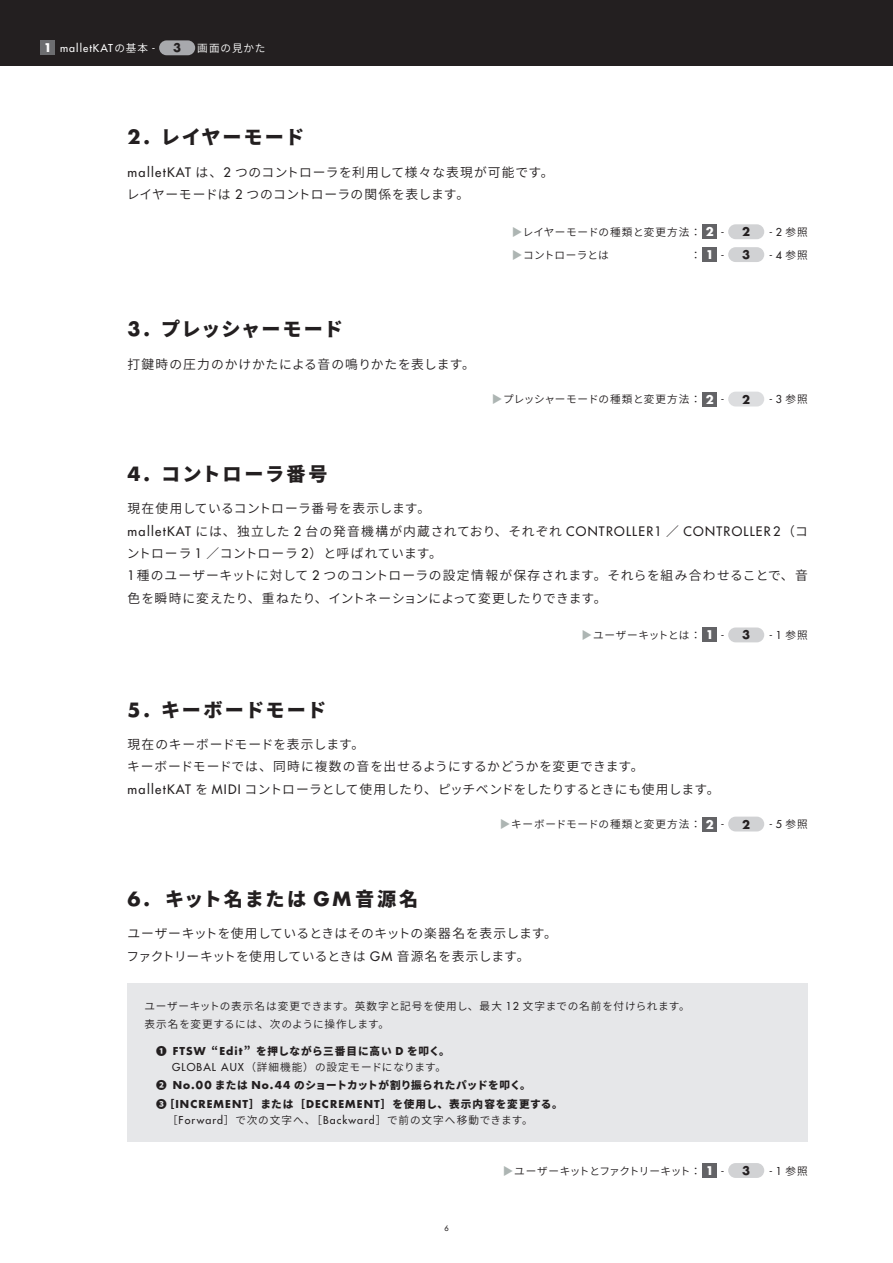
<style>
.page{position:relative;width:893px;height:1263px;background:#fff}
.page>*{position:absolute;margin:0;border:0;box-sizing:border-box;transform-origin:0 0}
.t1{font:800 19.2px "Source Han Sans";letter-spacing:.09em;color:#231f20}
.t2{font:800 19.2px "Source Han Sans";letter-spacing:.06em;color:#231f20}
.t3{font:800 19.2px "Source Han Sans";letter-spacing:.07em;color:#231f20}
.t4{font:800 19.2px "Source Han Sans";letter-spacing:.11em;color:#231f20}
.t5{font:12.75px/22.4px "Source Han Sans";letter-spacing:.035em;color:#231f20}
.t6{font:12.75px "Source Han Sans";letter-spacing:.01em;color:#231f20}
.t7{font:12.75px "Source Han Sans";letter-spacing:.015em;color:#231f20}
.t8{font:12.75px "Source Han Sans";letter-spacing:.065em;color:#231f20}
.t9{font:700 11.7px "Futura Std";color:#231f20}
.t10{font:700 11.7px "Futura Std";color:#fff}
.t11{font:10.65px "Source Han Sans";letter-spacing:.06em;color:#231f20}
.t12{font:800 10.65px "Source Han Sans";letter-spacing:.08em;color:#231f20}
.t13{font:10.65px "Source Han Sans";letter-spacing:.08em;color:#231f20}
.t14{font:800 10.65px "Source Han Sans";letter-spacing:.02em;color:#231f20}
.t15{font:10.65px "Source Han Sans";letter-spacing:.035em;color:#231f20}
.t16{font:500 10.65px "Futura Std";color:#231f20}
.t17{font:800 10.65px "Source Han Sans";letter-spacing:.07em;color:#231f20}
.t18{font:10.65px "Source Han Sans";letter-spacing:.04em;color:#231f20}
.t19{font:10.65px "Source Han Sans";letter-spacing:-.035em;color:#231f20}
.t20{font:10.65px "Source Han Sans";letter-spacing:.01em;color:#231f20}
.t21{font:500 10.65px "Futura Std";letter-spacing:.1em;color:#fff}
.t22{font:10.65px "Source Han Sans";letter-spacing:.085em;color:#fff}
.t23{font:500 7.5px "Futura Std";color:#231f20}
.s1{font-family:"Source Han Sans";font-weight:400}
.s2{font-family:"Futura Std";font-weight:700}
.s3{font-family:"Futura Std";font-weight:500}
.s4{color:#adb5b3}
.s5{font-family:"Futura Std";font-weight:700;font-size:11.7px;color:#fff}
</style>
<div class="page">
<div style="left:0;top:0;width:893px;height:66px;background:#231f20"></div>
<div style="left:40px;top:40px;width:15px;height:15px;background:#6c6d70"></div>
<svg style="left:159px;top:40px;width:36px;height:15px"></svg>
<div style="left:702px;top:817px;width:15px;height:14px;background:#636366"></div>
<svg style="left:728px;top:817px;width:36px;height:14px"></svg>
<div style="left:128px;top:983px;width:680px;height:159px;background:#e6e7e9"></div>
<div style="left:702px;top:1163px;width:15px;height:15px;background:#636366"></div>
<svg style="left:728px;top:1163px;width:36px;height:15px"></svg>
<div style="left:702px;top:627px;width:15px;height:15px;background:#636366"></div>
<svg style="left:728px;top:627px;width:36px;height:15px"></svg>
<div style="left:702px;top:224px;width:15px;height:15px;background:#636366"></div>
<svg style="left:728px;top:224px;width:36px;height:15px"></svg>
<div style="left:702px;top:247px;width:15px;height:15px;background:#636366"></div>
<svg style="left:728px;top:247px;width:36px;height:15px"></svg>
<div style="left:702px;top:392px;width:15px;height:14px;background:#636366"></div>
<svg style="left:728px;top:392px;width:36px;height:14px"></svg>
<p class="t10" style="left:44px;top:40px;width:10px">1</p>
<p class="t21" style="left:60px;top:41px;width:97px">malletKAT<span class="s1">の基本</span> -</p>
<p class="t9" style="left:173px;top:40px;width:10px">3</p>
<p class="t22" style="left:197px;top:42px;width:70px">画面の見かた</p>
<p class="t1" style="left:128px;top:127px;width:178px"><span class="s2">2.</span> レイヤーモード</p>
<p class="t5" style="left:128px;top:161px;width:427px"><span class="s3">malletKAT</span> は、<span class="s3">2</span> つのコントローラを利用して様々な表現が可能です。</p>
<p class="t5" style="left:127px;top:184px;width:344px">レイヤーモードは <span class="s3">2</span> つのコントローラの関係を表します。</p>
<p class="t11" style="left:512px;top:226px;width:204px"><span class="s4">▶</span>レイヤーモードの種類と変更方法： <span class="s5">2</span></p>
<p class="t16" style="left:721px;top:225px;width:5px">-</p>
<p class="t9" style="left:742px;top:224px;width:10px">2</p>
<p class="t16" style="left:769px;top:225px;width:40px">-2<span class="s1">参照</span></p>
<p class="t20" style="left:512px;top:249px;width:203px"><span class="s4">▶</span>コントローラとは　　　　　　　： <span class="s5">1</span></p>
<p class="t16" style="left:721px;top:248px;width:5px">-</p>
<p class="t9" style="left:742px;top:247px;width:10px">3</p>
<p class="t16" style="left:769px;top:248px;width:40px">-4<span class="s1">参照</span></p>
<p class="t2" style="left:128px;top:318px;width:217px"><span class="s2">3.</span> プレッシャーモード</p>
<p class="t8" style="left:128px;top:357px;width:349px">打鍵時の圧力のかけかたによる音の鳴りかたを表します。</p>
<p class="t15" style="left:492px;top:393px;width:223px"><span class="s4">▶</span>プレッシャーモードの種類と変更方法： <span class="s5">2</span></p>
<p class="t16" style="left:721px;top:392px;width:5px">-</p>
<p class="t9" style="left:742px;top:391px;width:10px">2</p>
<p class="t16" style="left:769px;top:392px;width:40px">-3<span class="s1">参照</span></p>
<p class="t4" style="left:128px;top:463px;width:202px"><span class="s2">4.</span> コントローラ番号</p>
<p class="t5" style="left:128px;top:498px;width:304px">現在使用しているコントローラ番号を表示します。</p>
<p class="t5" style="left:127px;top:520px;width:683px"><span class="s3">malletKAT</span> には、独立した <span class="s3">2</span> 台の発音機構が内蔵されており、それぞれ <span class="s3">CONTROLLER 1</span> ／ <span class="s3">CONTROLLER 2</span>（コントローラ <span class="s3">1</span> ／コントローラ <span class="s3">2</span>）と呼ばれています。</p>
<p class="t5" style="left:128px;top:565px;width:682px"><span class="s3">1</span>種のユーザーキットに対して <span class="s3">2</span> つのコントローラの設定情報が保存されます。それらを組み合わせることで、音色を瞬時に変えたり、重ねたり、イントネーションによって変更したりできます。</p>
<p class="t15" style="left:582px;top:629px;width:134px"><span class="s4">▶</span>ユーザーキットとは： <span class="s5">1</span></p>
<p class="t16" style="left:721px;top:628px;width:5px">-</p>
<p class="t9" style="left:742px;top:627px;width:10px">3</p>
<p class="t16" style="left:769px;top:628px;width:40px">-1<span class="s1">参照</span></p>
<p class="t3" style="left:128px;top:699px;width:200px"><span class="s2">5.</span> キーボードモード</p>
<p class="t5" style="left:128px;top:734px;width:238px">現在のキーボードモードを表示します。</p>
<p class="t5" style="left:127px;top:756px;width:518px">キーボードモードでは、同時に複数の音を出せるようにするかどうかを変更できます。</p>
<p class="t6" style="left:128px;top:782px;width:593px"><span class="s3">malletKAT</span> を <span class="s3">MIDI</span> コントローラとして使用したり、ピッチベンドをしたりするときにも使用します。</p>
<p class="t11" style="left:500px;top:818px;width:215px"><span class="s4">▶</span>キーボードモードの種類と変更方法： <span class="s5">2</span></p>
<p class="t16" style="left:721px;top:817px;width:5px">-</p>
<p class="t9" style="left:742px;top:816px;width:10px">2</p>
<p class="t16" style="left:769px;top:817px;width:40px">-5<span class="s1">参照</span></p>
<p class="t1" style="left:128px;top:888px;width:292px"><span class="s2">6.</span> キット名または <span class="s2">GM</span>音源名</p>
<p class="t5" style="left:127px;top:923px;width:431px">ユーザーキットを使用しているときはそのキットの楽器名を表示します。</p>
<p class="t7" style="left:127px;top:949px;width:404px">ファクトリーキットを使用しているときは <span class="s3">GM</span> 音源名を表示します。</p>
<p class="t11" style="left:144px;top:1000px;width:547px">ユーザーキットの表示名は変更できます。英数字と記号を使用し、最大 <span class="s3">12</span> 文字までの名前を付けられます。</p>
<p class="t18" style="left:145px;top:1018px;width:246px">表示名を変更するには、次のように操作します。</p>
<p class="t17" style="left:145px;top:1045px;width:307px">　❶ <span class="s2">FTSW</span> “<span class="s2">Edit</span>” を押しながら三番目に高い <span class="s2">D</span> を叩く。</p>
<p class="t11" style="left:172px;top:1061px;width:275px"><span class="s3">GLOBAL AUX</span>（詳細機能）の設定モードになります。</p>
<p class="t14" style="left:145px;top:1079px;width:388px">　❷ <span class="s2">No.00</span> または <span class="s2">No.44</span> のショートカットが割り振られたパッドを叩く。</p>
<p class="t12" style="left:145px;top:1098px;width:420px">　❸［<span class="s2">INCREMENT</span>］または［<span class="s2">DECREMENT</span>］を使用し、表示内容を変更する。</p>
<p class="t13" style="left:167px;top:1113px;width:367px">［<span class="s3">Forward</span>］で次の文字へ、［<span class="s3">Backward</span>］で前の文字へ移動できます。</p>
<p class="t23" style="left:444px;top:1224px;width:6px">6</p>
<p class="t19" style="left:503px;top:1164px;width:213px"><span class="s4">▶</span>ユーザーキットとファクトリーキット： <span class="s5">1</span></p>
<p class="t16" style="left:721px;top:1164px;width:5px">-</p>
<p class="t9" style="left:742px;top:1163px;width:10px">3</p>
<p class="t16" style="left:769px;top:1164px;width:40px">-1<span class="s1">参照</span></p>
</div>
